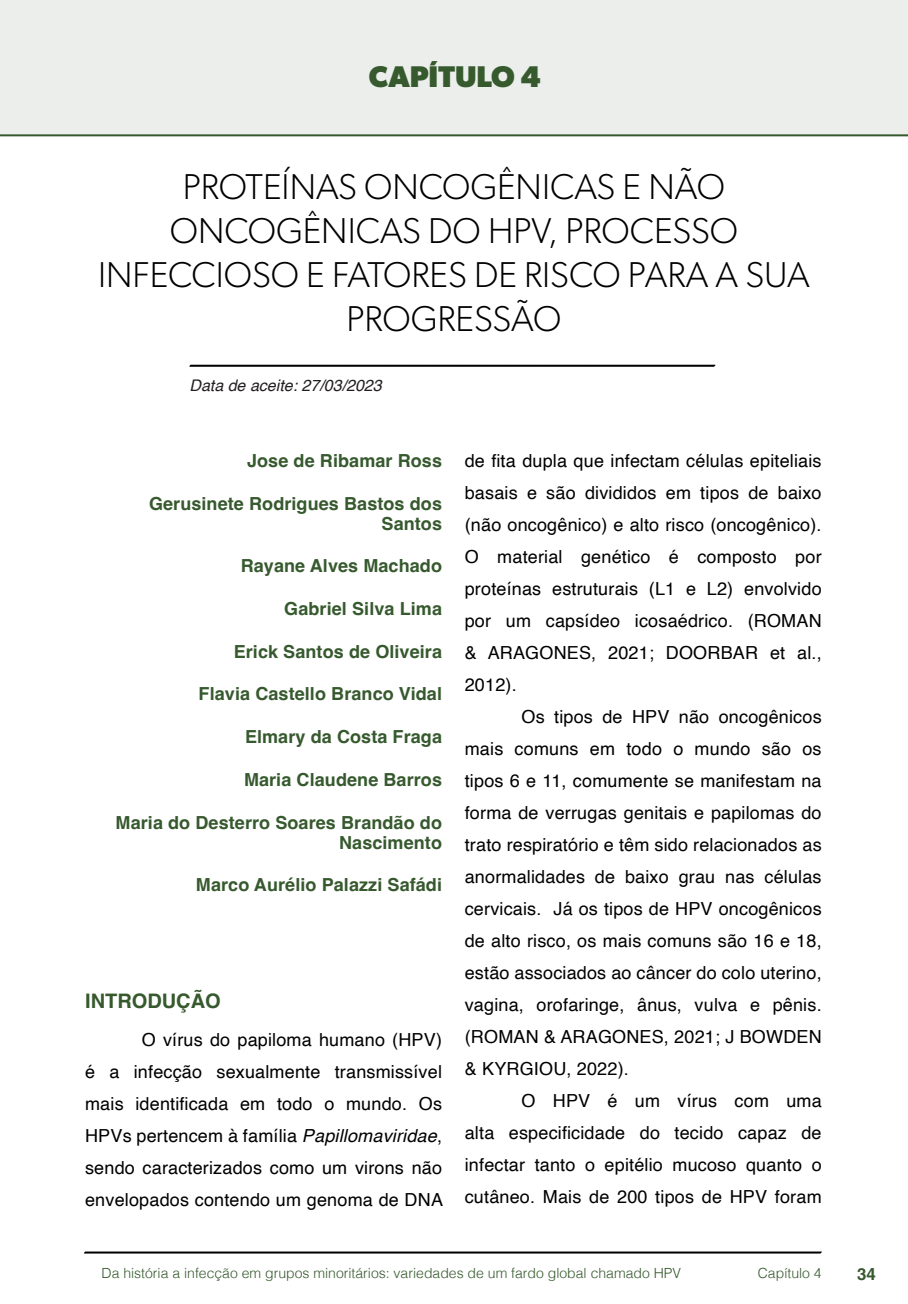
<style>
.page{position:relative;width:908px;height:1304px;background:#fff}
.page>*{position:absolute;margin:0;border:0;box-sizing:border-box;transform-origin:0 0}
.nome_artigos{font:300 36px/44px "Gibson";color:#000;text-align:center}
.cap_com_cap{font:700 30px "Gibson";color:#36592e}
.TITULOS{font:700 20px "Helvetica";color:#36592e}
.txt{font:18px/32px "Helvetica";letter-spacing:.01em;color:#000;text-align:justify}
.nome_autores{font:700 18px/20px "Helvetica";letter-spacing:.005em;color:#36592e;text-align:right}
.t1{font:700 16.8px "Helvetica";color:#36592e}
.t2{font:italic 16px "Helvetica";color:#231f20}
.t3{font:300 14px "Helvetica";color:#36592e}
.s1{font-style:italic}
</style>
<div class="page">
<svg style="left:84px;top:1251px;width:737px;height:3px;background:#515151"></svg>
<svg style="left:189px;top:364px;width:526px;height:3px;background:#4f4f4f"></svg>
<div style="left:0;top:0;width:907px;height:136px;background:#ebeeea"></div>
<div style="left:44px;top:72px;width:68px;height:61px;background:#ebeeea"></div>
<p class="cap_com_cap" style="left:369px;top:58px;width:173px">CAPÍTULO 4</p>
<p class="nome_artigos" style="left:98px;top:164px;width:713px">PROTEÍNAS ONCOGÊNICAS E NÃO<br>ONCOGÊNICAS DO HPV, PROCESSO<br>INFECCIOSO E FATORES DE RISCO PARA A SUA<br>PROGRESSÃO</p>
<p class="t2" style="left:189px;top:373px;width:194px">Data de aceite: 27/03/2023</p>
<p class="nome_autores" style="left:247px;top:453px;width:196px">Jose de Ribamar Ross</p>
<p class="nome_autores" style="left:149px;top:495px;width:294px">Gerusinete Rodrigues Bastos dos<br>Santos</p>
<p class="nome_autores" style="left:241px;top:558px;width:203px">Rayane Alves Machado</p>
<p class="nome_autores" style="left:284px;top:601px;width:159px">Gabriel Silva Lima</p>
<p class="nome_autores" style="left:233px;top:643px;width:210px">Erick Santos de Oliveira</p>
<p class="nome_autores" style="left:198px;top:686px;width:245px">Flavia Castello Branco Vidal</p>
<p class="nome_autores" style="left:245px;top:729px;width:198px">Elmary da Costa Fraga</p>
<p class="nome_autores" style="left:244px;top:771px;width:199px">Maria Claudene Barros</p>
<p class="nome_autores" style="left:115px;top:814px;width:328px">Maria do Desterro Soares Brandão do<br>Nascimento</p>
<p class="nome_autores" style="left:196px;top:877px;width:247px">Marco Aurélio Palazzi Safádi</p>
<p class="TITULOS" style="left:85px;top:989px;width:137px">INTRODUÇÃO</p>
<p class="txt" style="left:85px;top:1024px;width:359px;text-indent:57px">O vírus do papiloma humano (HPV) é a infecção sexualmente transmissível mais identificada em todo o mundo. Os HPVs pertencem à família <span class="s1">Papillomaviridae</span>, sendo caracterizados como um virons não envelopados contendo um genoma de DNA</p>
<p class="txt" style="left:464px;top:445px;width:358px">de fita dupla que infectam células epiteliais basais e são divididos em tipos de baixo (não oncogênico) e alto risco (oncogênico).<br>O material genético é composto por proteínas estruturais (L1 e L2) envolvido por um capsídeo icosaédrico. (ROMAN &amp; ARAGONES, 2021; DOORBAR et al., 2012).</p>
<p class="txt" style="left:464px;top:701px;width:358px;text-indent:57px">Os tipos de HPV não oncogênicos mais comuns em todo o mundo são os tipos 6 e 11, comumente se manifestam na forma de verrugas genitais e papilomas do trato respiratório e têm sido relacionados as anormalidades de baixo grau nas células cervicais. Já os tipos de HPV oncogênicos de alto risco, os mais comuns são 16 e 18, estão associados ao câncer do colo uterino, vagina, orofaringe, ânus, vulva e pênis. (ROMAN &amp; ARAGONES, 2021; J BOWDEN &amp; KYRGIOU, 2022).</p>
<p class="txt" style="left:464px;top:1085px;width:358px;text-indent:57px">O HPV é um vírus com uma alta especificidade do tecido capaz de infectar tanto o epitélio mucoso quanto o cutâneo. Mais de 200 tipos de HPV foram</p>
<p class="t3" style="left:101px;top:1261px;width:580px">Da história a infecção em grupos minoritários: variedades de um fardo global chamado HPV</p>
<p class="t3" style="left:757px;top:1261px;width:65px">Capítulo 4</p>
<p class="t1" style="left:856px;top:1264px;width:20px">34</p>
</div>
